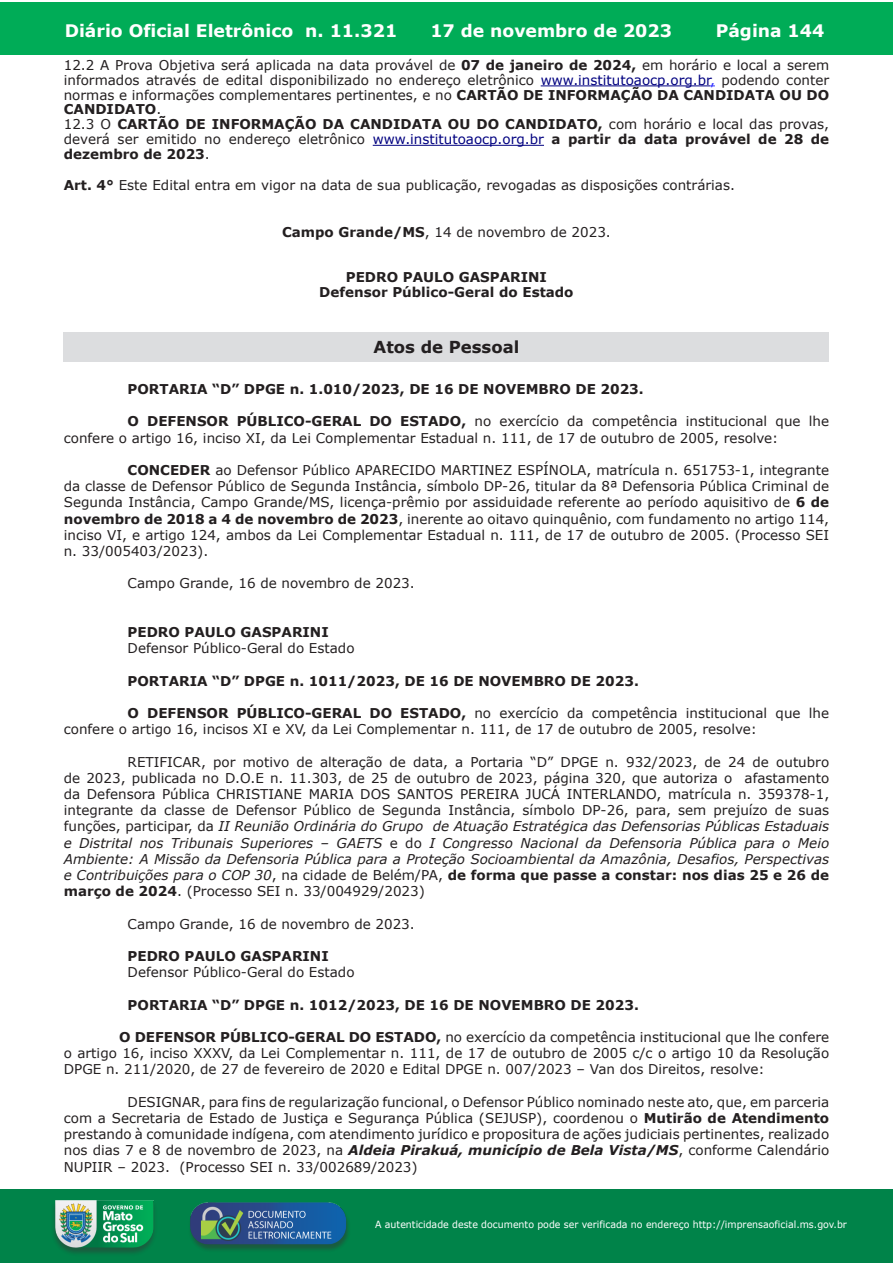
<style>
.page{position:relative;width:893px;height:1263px;background:#fff}
.page>*{position:absolute;margin:0;border:0;box-sizing:border-box;transform-origin:0 0}
.t1{font:700 17.25px "Verdana";color:#fff}
.t2{font:700 16.5px "Verdana";color:#231f20}
.t3{font:13.5px/16.2px "Verdana";color:#231f20;text-align:justify}
.t4{font:700 13.5px/14.9px "Verdana";color:#231f20;text-align:center}
.t5{font:9.9px "Verdana";color:#fff;scale:.95 1}
.s1{font-weight:700}
.s2{color:#000080}
.s3{color:#33f}
.s4{font-style:italic}
.s5{font-weight:700;font-style:italic}
</style>
<div class="page">
<div style="left:0;top:2px;width:893px;height:53px;background:#00ac57"></div>
<div style="left:1px;top:1189px;width:892px;height:74px;background:#008349"></div>
<img style="left:49px;top:1198px;width:111px;height:61px">
<img style="left:185px;top:1201px;width:168px;height:54px">
<hr style="left:541px;top:85px;width:169px;height:1px;background:#000080">
<hr style="left:373px;top:145px;width:171px;height:1px;background:#000080">
<div style="left:64px;top:332px;width:765px;height:30px;background:#dcdddf"></div>
<p class="t1" style="left:65px;top:18px;width:334px">Diário Oficial Eletrônico n. 11.321</p>
<p class="t1" style="left:430px;top:18px;width:243px">17 de novembro de 2023</p>
<p class="t1" style="left:716px;top:18px;width:110px">Página 144</p>
<p class="t3" style="left:64px;top:57px;width:767px;line-height:14.9px;text-align:left">12.2 A Prova Objetiva será aplicada na data provável de <span class="s1">07 de janeiro de 2024,</span> em horário e local a serem informados através de edital disponibilizado no endereço eletrônico <span class="s2">www.institutoaocp.org.br</span><span class="s3">,</span> podendo conter normas e informações complementares pertinentes, e no <span class="s1">CARTÃO DE INFORMAÇÃO DA CANDIDATA OU DO CANDIDATO</span>.<br>12.3 O <span class="s1">CARTÃO DE INFORMAÇÃO DA CANDIDATA OU DO CANDIDATO,</span> com horário e local das provas, deverá ser emitido no endereço eletrônico <span class="s2">www.institutoaocp.org.br</span> <span class="s1">a partir da data provável de 28 de dezembro de 2023</span>.</p>
<p class="t3" style="left:64px;top:177px;width:673px"><span class="s1">Art. 4°</span> Este Edital entra em vigor na data de sua publicação, revogadas as disposições contrárias.</p>
<p class="t3" style="left:282px;top:224px;width:330px"><span class="s1">Campo Grande/MS</span>, 14 de novembro de 2023.</p>
<p class="t4" style="left:319px;top:269px;width:256px">PEDRO PAULO GASPARINI<br>Defensor Público-Geral do Estado</p>
<p class="t2" style="left:374px;top:335px;width:147px">Atos de Pessoal</p>
<p class="t4" style="left:128px;top:381px;width:518px">PORTARIA “D” DPGE n. 1.010/2023, DE 16 DE NOVEMBRO DE 2023.</p>
<p class="t3" style="left:64px;top:413px;width:767px;text-indent:64px"><span class="s1">O DEFENSOR PÚBLICO-GERAL DO ESTADO,</span> no exercício da competência institucional que lhe confere o artigo 16, inciso XI, da Lei Complementar Estadual n. 111, de 17 de outubro de 2005, resolve:</p>
<p class="t3" style="left:64px;top:462px;width:767px;text-indent:64px"><span class="s1">CONCEDER</span> ao Defensor Público APARECIDO MARTINEZ ESPÍNOLA, matrícula n. 651753-1, integrante da classe de Defensor Público de Segunda Instância, símbolo DP-26, titular da 8ª Defensoria Pública Criminal de Segunda Instância, Campo Grande/MS, licença-prêmio por assiduidade referente ao período aquisitivo de <span class="s1">6 de novembro de 2018 a 4 de novembro de 2023</span>, inerente ao oitavo quinquênio, com fundamento no artigo 114, inciso VI, e artigo 124, ambos da Lei Complementar Estadual n. 111, de 17 de outubro de 2005. (Processo SEI n. 33/005403/2023).</p>
<p class="t3" style="left:128px;top:575px;width:289px">Campo Grande, 16 de novembro de 2023.</p>
<p class="t4" style="left:128px;top:624px;width:203px">PEDRO PAULO GASPARINI</p>
<p class="t3" style="left:128px;top:640px;width:228px">Defensor Público-Geral do Estado</p>
<p class="t4" style="left:128px;top:673px;width:513px">PORTARIA “D” DPGE n. 1011/2023, DE 16 DE NOVEMBRO DE 2023.</p>
<p class="t3" style="left:64px;top:705px;width:767px;text-indent:64px"><span class="s1">O DEFENSOR PÚBLICO-GERAL DO ESTADO,</span> no exercício da competência institucional que lhe confere o artigo 16, incisos XI e XV, da Lei Complementar n. 111, de 17 de outubro de 2005, resolve:</p>
<p class="t3" style="left:64px;top:753px;width:767px;text-indent:64px">RETIFICAR, por motivo de alteração de data, a Portaria “D” DPGE n. 932/2023, de 24 de outubro de 2023, publicada no D.O.E n. 11.303, de 25 de outubro de 2023, página 320, que autoriza o afastamento da Defensora Pública CHRISTIANE MARIA DOS SANTOS PEREIRA JUCÁ INTERLANDO, matrícula n. 359378-1, integrante da classe de Defensor Público de Segunda Instância, símbolo DP-26, para, sem prejuízo de suas funções, participar, da <span class="s4">II Reunião Ordinária do Grupo de Atuação Estratégica das Defensorias Públicas Estaduais e Distrital nos Tribunais Superiores – GAETS</span> e do <span class="s4">I Congresso Nacional da Defensoria Pública para o Meio Ambiente: A Missão da Defensoria Pública para a Proteção Socioambiental da Amazônia, Desafios, Perspectivas e Contribuições para o COP 30</span>, na cidade de Belém/PA, <span class="s1">de forma que passe a constar: nos dias 25 e 26 de março de 2024</span>. (Processo SEI n. 33/004929/2023)</p>
<p class="t3" style="left:128px;top:915px;width:289px">Campo Grande, 16 de novembro de 2023.</p>
<p class="t4" style="left:128px;top:948px;width:203px">PEDRO PAULO GASPARINI</p>
<p class="t3" style="left:128px;top:964px;width:228px">Defensor Público-Geral do Estado</p>
<p class="t4" style="left:128px;top:997px;width:513px">PORTARIA “D” DPGE n. 1012/2023, DE 16 DE NOVEMBRO DE 2023.</p>
<p class="t3" style="left:64px;top:1029px;width:767px;text-indent:55px"><span class="s1">O DEFENSOR PÚBLICO-GERAL DO ESTADO,</span> no exercício da competência institucional que lhe confere o artigo 16, inciso XXXV, da Lei Complementar n. 111, de 17 de outubro de 2005 c/c o artigo 10 da Resolução DPGE n. 211/2020, de 27 de fevereiro de 2020 e Edital DPGE n. 007/2023 – Van dos Direitos, resolve:</p>
<p class="t3" style="left:64px;top:1094px;width:767px;text-indent:64px">DESIGNAR, para fins de regularização funcional, o Defensor Público nominado neste ato, que, em parceria com a Secretaria de Estado de Justiça e Segurança Pública (SEJUSP), coordenou o <span class="s1">Mutirão de Atendimento </span>prestando à comunidade indígena, com atendimento jurídico e propositura de ações judiciais pertinentes, realizado nos dias 7 e 8 de novembro de 2023, na <span class="s5">Aldeia Pirakuá, município de Bela Vista/MS</span>, conforme Calendário NUPIIR – 2023. (Processo SEI n. 33/002689/2023)</p>
<p class="t5" style="left:375px;top:1218px;width:498px">A autenticidade deste documento pode ser verificada no endereço http://imprensaoficial.ms.gov.br</p>
</div>
